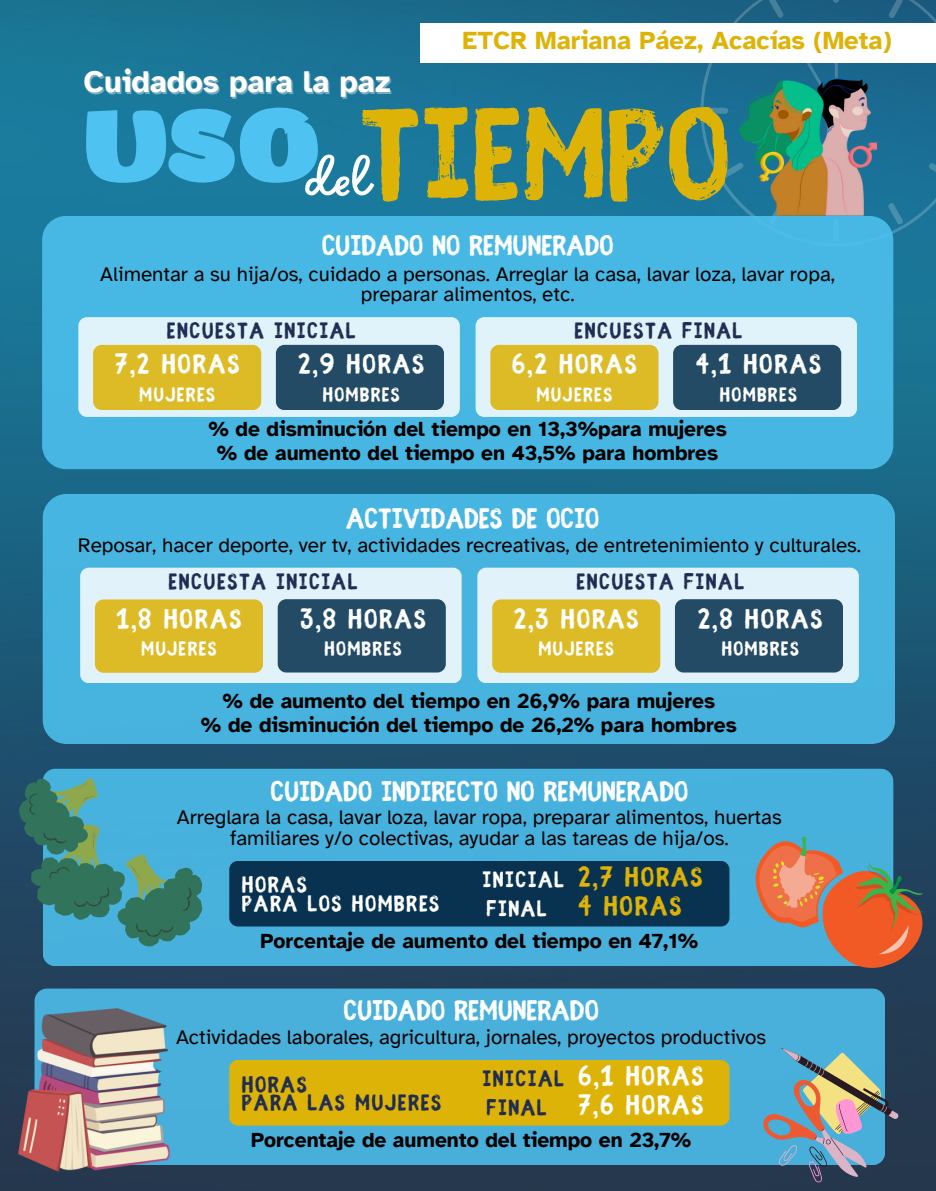
<style>
.page{position:relative;width:936px;height:1191px;background:#fff}
.page>*{position:absolute;margin:0;border:0;box-sizing:border-box;transform-origin:0 0}
.t1{font:700 143.7px "Fibre Vintage Full";color:#ddb307}
.t2{font:800 99px "ZT Arturo";color:#4ec2f0}
.t3{font:62.7px "Sweet Apricot";color:#fff}
.t4{font:700 31.5px "Fibre Vintage Full";color:#fff}
.t5{font:700 30.9px "Atkinson Hyperlegible";color:#fff}
.t6{font:700 30px "Fibre Vintage Full";letter-spacing:.06em;color:#fff}
.t7{font:700 30px "Fibre Vintage Full";letter-spacing:.06em;color:#ddb307}
.t8{font:700 25.5px "Atkinson Hyperlegible";color:#ddb307}
.t9{font:700 24.9px "Fibre Vintage Full";letter-spacing:.06em;color:#202c52}
.t10{font:700 24.9px "Fibre Vintage Full";letter-spacing:.06em;color:#fff}
.t11{font:700 21.9px "Fibre Vintage Full";letter-spacing:.06em;color:#fff}
.t12{font:700 21px "Atkinson Hyperlegible";color:#000}
.t13{font:20.7px/20.7px "Atkinson Hyperlegible";color:#000;text-align:center}
</style>
<div class="page">
<img style="left:0;top:0;width:936px;height:1190px">
<svg style="left:701px;top:0;width:235px;height:247px;background:#1d6d93"></svg>
<svg style="left:721px;top:161px;width:18px;height:18px"></svg>
<svg style="left:705px;top:108px;width:24px;height:6px"></svg>
<svg style="left:887px;top:0;width:17px;height:20px"></svg>
<svg style="left:935px;top:42px;width:1px;height:18px"></svg>
<svg style="left:927px;top:162px;width:9px;height:17px"></svg>
<svg style="left:887px;top:201px;width:17px;height:25px"></svg>
<svg style="left:768px;top:0;width:71px;height:23px;background:#1d6183"></svg>
<div style="left:420px;top:23px;width:515px;height:39px;background:#fff"></div>
<div style="left:42px;top:216px;width:851px;height:253px;background:#47b7e4;border-radius:24px"></div>
<div style="left:78px;top:317px;width:382px;height:100px;background:#e1f3fa;border-radius:9px"></div>
<div style="left:93px;top:345px;width:168px;height:65px;background:#ddbb27;border-radius:9px"></div>
<div style="left:276px;top:345px;width:168px;height:65px;background:#244b65;border-radius:9px"></div>
<div style="left:476px;top:317px;width:381px;height:100px;background:#e1f3fa;border-radius:9px"></div>
<div style="left:490px;top:345px;width:168px;height:65px;background:#ddbb27;border-radius:9px"></div>
<div style="left:673px;top:345px;width:168px;height:65px;background:#244b65;border-radius:9px"></div>
<div style="left:43px;top:494px;width:852px;height:250px;background:#47b4e0;border-radius:24px"></div>
<div style="left:80px;top:567px;width:382px;height:116px;background:#e1f2fa;border-radius:9px"></div>
<div style="left:95px;top:599px;width:168px;height:73px;background:#ddbb27;border-radius:9px"></div>
<div style="left:278px;top:599px;width:168px;height:73px;background:#244b65;border-radius:9px"></div>
<div style="left:477px;top:567px;width:382px;height:116px;background:#e1f2fa;border-radius:9px"></div>
<div style="left:492px;top:599px;width:168px;height:73px;background:#ddbb27;border-radius:9px"></div>
<div style="left:675px;top:599px;width:168px;height:73px;background:#244b65;border-radius:9px"></div>
<img style="left:739px;top:62px;width:138px;height:155px">
<div style="left:43px;top:768px;width:850px;height:198px;background:#47b1dd;border-radius:13px"></div>
<div style="left:229px;top:860px;width:500px;height:66px;background:#08324f;border-radius:9px"></div>
<svg style="left:751px;top:834px;width:177px;height:137px"></svg>
<div style="left:35px;top:988px;width:850px;height:176px;background:#48b0db;border-radius:13px"></div>
<div style="left:229px;top:1059px;width:500px;height:66px;background:#ddb307;border-radius:9px"></div>
<img style="left:18px;top:1008px;width:151px;height:162px">
<svg style="left:19px;top:778px;width:183px;height:168px"></svg>
<svg style="left:757px;top:1047px;width:142px;height:135px"></svg>
<p class="t5" style="left:83px;top:63px;width:309px">Cuidados para la paz</p>
<p class="t8" style="left:463px;top:25px;width:431px">ETCR Mariana Páez, Acacías (Meta)</p>
<p class="t2" style="left:83px;top:108px;width:240px">USO</p>
<p class="t1" style="left:359px;top:95px;width:373px">TIEMPO</p>
<p class="t3" style="left:307px;top:137px;width:66px">del</p>
<p class="t4" style="left:322px;top:232px;width:293px">CUIDADO NO REMUNERADO</p>
<p class="t13" style="left:100px;top:263px;width:736px">Alimentar a su hija/os, cuidado a personas. Arreglar la casa, lavar loza, lavar ropa, preparar alimentos, etc.</p>
<p class="t9" style="left:167px;top:320px;width:190px">ENCUESTA INICIAL</p>
<p class="t9" style="left:575px;top:320px;width:169px">ENCUESTA FINAL</p>
<p class="t6" style="left:115px;top:352px;width:126px">7,2 HORAS</p>
<p class="t6" style="left:298px;top:352px;width:128px">2,9 HORAS</p>
<p class="t11" style="left:323px;top:385px;width:79px">HOMBRES</p>
<p class="t11" style="left:537px;top:385px;width:77px">MUJERES</p>
<p class="t6" style="left:512px;top:352px;width:127px">6,2 HORAS</p>
<p class="t6" style="left:696px;top:352px;width:127px">4,1 HORAS</p>
<p class="t11" style="left:720px;top:385px;width:79px">HOMBRES</p>
<p class="t11" style="left:139px;top:385px;width:77px">MUJERES</p>
<p class="t12" style="left:208px;top:416px;width:520px">% de disminución del tiempo en 13,3%para mujeres</p>
<p class="t12" style="left:217px;top:440px;width:503px">% de aumento del tiempo en 43,5% para hombres</p>
<p class="t4" style="left:346px;top:505px;width:255px">ACTIVIDADES DE OCIO</p>
<p class="t13" style="left:78px;top:534px;width:785px">Reposar, hacer deporte, ver tv, actividades recreativas, de entretenimiento y culturales.</p>
<p class="t9" style="left:169px;top:571px;width:190px">ENCUESTA INICIAL</p>
<p class="t9" style="left:576px;top:571px;width:169px">ENCUESTA FINAL</p>
<p class="t6" style="left:514px;top:606px;width:127px">2,3 HORAS</p>
<p class="t6" style="left:698px;top:606px;width:126px">2,8 HORAS</p>
<p class="t11" style="left:722px;top:639px;width:79px">HOMBRES</p>
<p class="t6" style="left:116px;top:606px;width:127px">1,8 HORAS</p>
<p class="t6" style="left:300px;top:606px;width:127px">3,8 HORAS</p>
<p class="t11" style="left:325px;top:639px;width:79px">HOMBRES</p>
<p class="t11" style="left:538px;top:639px;width:77px">MUJERES</p>
<p class="t11" style="left:141px;top:639px;width:77px">MUJERES</p>
<p class="t12" style="left:223px;top:688px;width:494px">% de aumento del tiempo en 26,9% para mujeres</p>
<p class="t12" style="left:201px;top:711px;width:537px">% de disminución del tiempo de 26,2% para hombres</p>
<p class="t4" style="left:270px;top:778px;width:419px">CUIDADO INDIRECTO NO REMUNERADO</p>
<p class="t13" style="left:177px;top:807px;width:606px">Arreglara la casa, lavar loza, lavar ropa, preparar alimentos, huertas familiares y/o colectivas, ayudar a las tareas de hija/os.</p>
<p class="t10" style="left:242px;top:874px;width:66px">HORAS</p>
<p class="t10" style="left:242px;top:893px;width:199px">PARA LOS HOMBRES</p>
<p class="t10" style="left:483px;top:869px;width:83px">INICIAL</p>
<p class="t7" style="left:578px;top:864px;width:126px">2,7 HORAS</p>
<p class="t10" style="left:486px;top:898px;width:62px">FINAL</p>
<p class="t7" style="left:578px;top:893px;width:105px">4 HORAS</p>
<p class="t12" style="left:261px;top:927px;width:439px">Porcentaje de aumento del tiempo en 47,1%</p>
<p class="t4" style="left:344px;top:997px;width:257px">CUIDADO REMUNERADO</p>
<p class="t13" style="left:176px;top:1026px;width:592px">Actividades laborales, agricultura, jornales, proyectos productivos</p>
<p class="t9" style="left:242px;top:1073px;width:66px">HORAS</p>
<p class="t9" style="left:242px;top:1092px;width:201px">PARA LAS MUJERES</p>
<p class="t9" style="left:483px;top:1068px;width:83px">INICIAL</p>
<p class="t6" style="left:578px;top:1063px;width:127px">6,1 HORAS</p>
<p class="t9" style="left:486px;top:1097px;width:62px">FINAL</p>
<p class="t6" style="left:578px;top:1092px;width:127px">7,6 HORAS</p>
<p class="t12" style="left:251px;top:1126px;width:442px">Porcentaje de aumento del tiempo en 23,7%</p>
</div>
